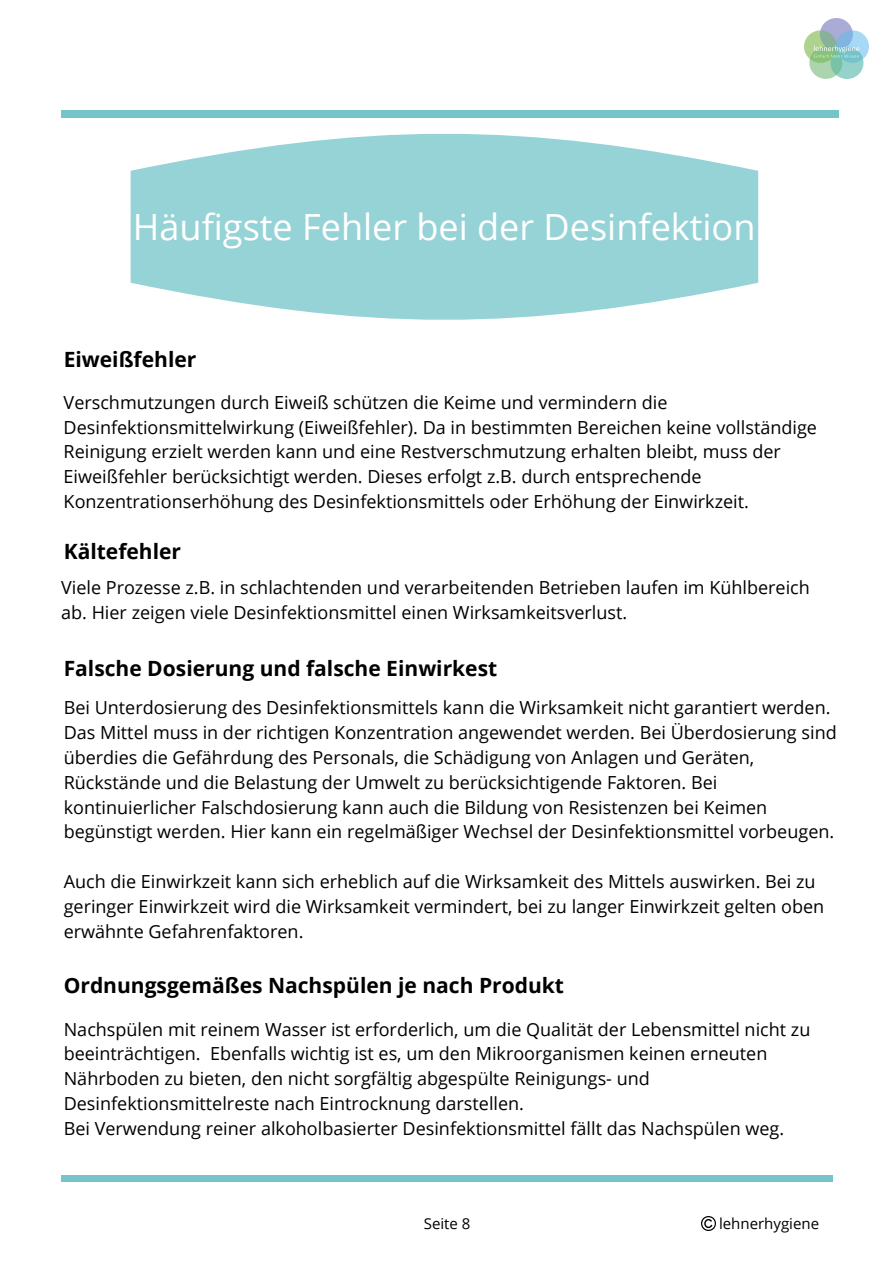
<style>
.page{position:relative;width:894px;height:1264px;background:#fff}
.page>*{position:absolute;margin:0;border:0;box-sizing:border-box;transform-origin:0 0}
.t1{font:36px "Open Sans";color:#fff}
.t2{font:700 21px "Open Sans";color:#000}
.t3{font:18px/24.8px "Open Sans";color:#000}
.t4{font:15px "Open Sans";color:#000}
</style>
<div class="page">
<div style="left:61px;top:110px;width:777px;height:7px;background:#74c5ca"></div>
<div style="left:61px;top:1175px;width:771px;height:6px;background:#74c5ca"></div>
<img style="left:804px;top:19px;width:63px;height:59px">
<svg style="left:130px;top:133px;width:628px;height:187px;background:#a5d9dc"></svg>
<img style="left:701px;top:1216px;width:14px;height:14px">
<h1 class="t1" style="left:133px;top:202px;width:624px">Häufigste Fehler bei der Desinfektion</h1>
<p class="t2" style="left:64px;top:344px;width:134px">Eiweißfehler</p>
<p class="t3" style="left:64px;top:389px;width:754px">Verschmutzungen durch Eiweiß schützen die Keime und vermindern die Desinfektionsmittelwirkung (Eiweißfehler). Da in bestimmten Bereichen keine vollständige Reinigung erzielt werden kann und eine Restverschmutzung erhalten bleibt, muss der Eiweißfehler berücksichtigt werden. Dieses erfolgt z.B. durch entsprechende Konzentrationserhöhung des Desinfektionsmittels oder Erhöhung der Einwirkzeit.</p>
<p class="t2" style="left:64px;top:536px;width:119px">Kältefehler</p>
<p class="t3" style="left:61px;top:575px;width:750px">Viele Prozesse z.B. in schlachtenden und verarbeitenden Betrieben laufen im Kühlbereich ab. Hier zeigen viele Desinfektionsmittel einen Wirksamkeitsverlust.</p>
<p class="t2" style="left:64px;top:653px;width:435px">Falsche Dosierung und falsche Einwirkest</p>
<p class="t3" style="left:64px;top:695px;width:774px">Bei Unterdosierung des Desinfektionsmittels kann die Wirksamkeit nicht garantiert werden.<br>Das Mittel muss in der richtigen Konzentration angewendet werden. Bei Überdosierung sind überdies die Gefährdung des Personals, die Schädigung von Anlagen und Geräten, Rückstände und die Belastung der Umwelt zu berücksichtigende Faktoren. Bei kontinuierlicher Falschdosierung kann auch die Bildung von Resistenzen bei Keimen begünstigt werden. Hier kann ein regelmäßiger Wechsel der Desinfektionsmittel vorbeugen.</p>
<p class="t3" style="left:64px;top:868px;width:761px">Auch die Einwirkzeit kann sich erheblich auf die Wirksamkeit des Mittels auswirken. Bei zu geringer Einwirkzeit wird die Wirksamkeit vermindert, bei zu langer Einwirkzeit gelten oben erwähnte Gefahrenfaktoren.</p>
<p class="t2" style="left:64px;top:970px;width:501px">Ordnungsgemäßes Nachspülen je nach Produkt</p>
<p class="t3" style="left:64px;top:1016px;width:748px">Nachspülen mit reinem Wasser ist erforderlich, um die Qualität der Lebensmittel nicht zu beeinträchtigen. Ebenfalls wichtig ist es, um den Mikroorganismen keinen erneuten Nährboden zu bieten, den nicht sorgfältig abgespülte Reinigungs- und Desinfektionsmittelreste nach Eintrocknung darstellen.<br>Bei Verwendung reiner alkoholbasierter Desinfektionsmittel fällt das Nachspülen weg.</p>
<p class="t4" style="left:424px;top:1213px;width:48px">Seite 8</p>
<p class="t4" style="left:718px;top:1213px;width:102px">lehnerhygiene</p>
</div>
